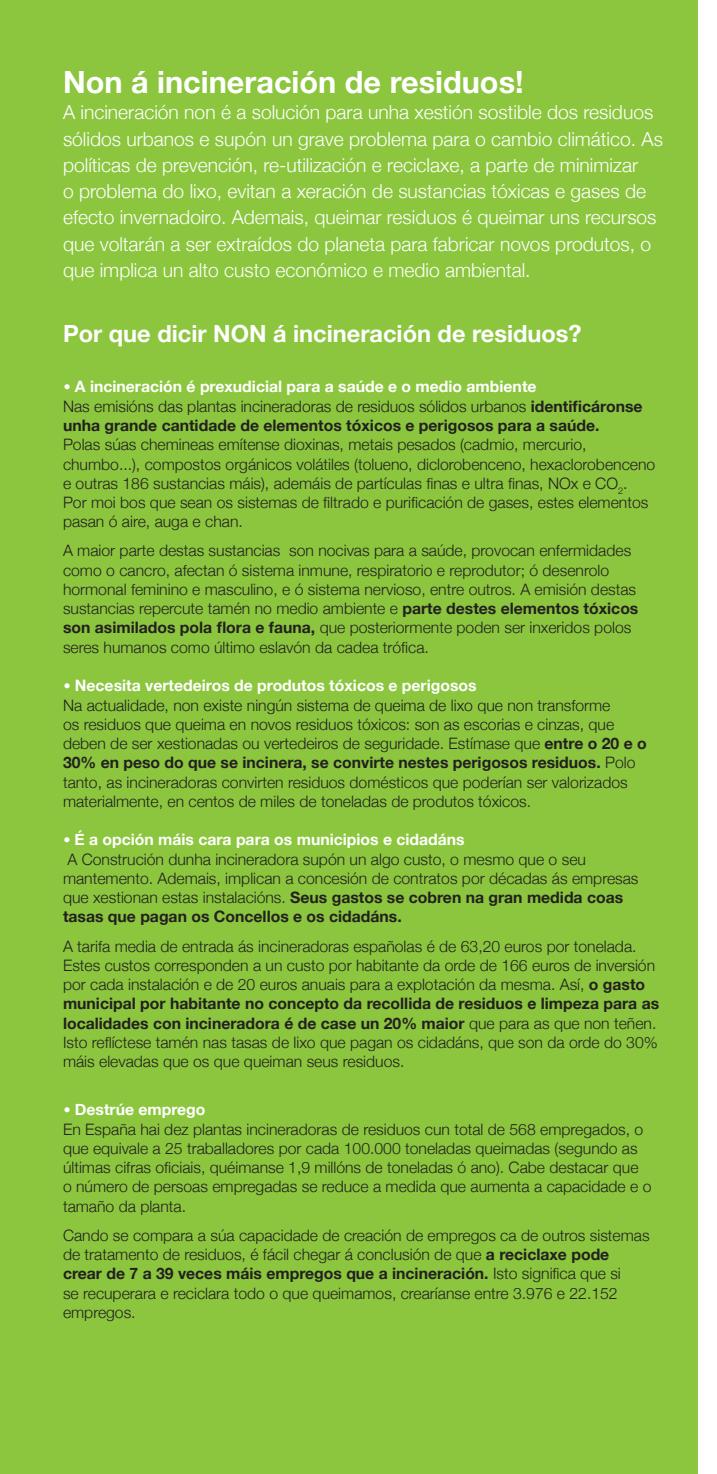
<style>
.page{position:relative;width:717px;height:1474px;background:#fff}
.page>*{position:absolute;margin:0;border:0;box-sizing:border-box;transform-origin:0 0}
.t1{font:700 30.62px "Helvetica Neue";color:#fff}
.t2{font:700 23.62px "Helvetica Neue";color:#fff}
.t3{font:300 19.25px/26.2px "Helvetica Neue";color:#fff}
.t4{font:300 15.75px/19.2px "Helvetica Neue";color:#231f20}
.t5{font:700 15.75px/19.2px "Helvetica Neue";color:#231f20}
.s1{font-family:"DIN Pro";font-weight:500;color:#fff}
.s2{color:#fff}
.s3{font-weight:300}
.s4{font-weight:700}
.s5{font-weight:700;color:#fff}
.s6{font-family:"DIN Pro";font-weight:700;color:#fff}
</style>
<div class="page">
<div style="left:0;top:0;width:697px;height:1473px;background:#8bc63e"></div>
<h1 class="t1" style="left:63px;top:63px;width:462px">Non á incineración de residuos!</h1>
<p class="t3" style="left:63px;top:99px;width:601px">A incineración non é a solución para unha xestión sostible dos residuos sólidos urbanos e supón un grave problema para o cambio climático. As políticas de prevención, re-utilización e reciclaxe, a parte de minimizar<br>o problema do lixo, evitan a xeración de sustancias tóxicas e gases de efecto invernadoiro. Ademais, queimar residuos é queimar uns recursos que voltarán a ser extraídos do planeta para fabricar novos produtos, o que implica un alto custo económico e medio ambiental.</p>
<h2 class="t2" style="left:63px;top:319px;width:520px">Por que dicir NON á incineración de residuos?</h2>
<p class="t5" style="left:63px;top:377px;width:581px"><span class="s1">•</span> <span class="s2">A incineración é prexudicial para a saúde e o medio ambiente<br></span><span class="s3">Nas emisións das plantas incineradoras de residuos sólidos urbanos</span> identificáronse unha grande cantidade de elementos tóxicos e perigosos para a saúde.</p>
<p class="t4" style="left:63px;top:434px;width:594px">Polas súas chemineas emítense dioxinas, metais pesados (cadmio, mercurio, chumbo...), compostos orgánicos volátiles (tolueno, diclorobenceno, hexaclorobenceno e outras 186 sustancias máis), ademáis de partículas finas e ultra finas, NOx e CO<sub>2</sub>.<br>Por moi bos que sean os sistemas de filtrado e purificación de gases, estes elementos pasan ó aire, auga e chan.</p>
<p class="t4" style="left:63px;top:541px;width:577px">A maior parte destas sustancias son nocivas para a saúde, provocan enfermidades como o cancro, afectan ó sistema inmune, respiratorio e reprodutor; ó desenrolo hormonal feminino e masculino, e ó sistema nervioso, entre outros. A emisión destas sustancias repercute tamén no medio ambiente e <span class="s4">parte destes elementos tóxicos son asimilados pola flora e fauna,</span> que posteriormente poden ser inxeridos polos seres humanos como último eslavón da cadea trófica.</p>
<p class="t4" style="left:63px;top:675px;width:585px"><span class="s1">•</span> <span class="s5">Necesita vertedeiros de produtos tóxicos e perigosos<br></span>Na actualidade, non existe ningún sistema de queima de lixo que non transforme<br>os residuos que queima en novos residuos tóxicos: son as escorias e cinzas, que deben de ser xestionadas ou vertedeiros de seguridade. Estímase que <span class="s4">entre o 20 e o 30% en peso do que se incinera, se convirte nestes perigosos residuos.</span> Polo tanto, as incineradoras convirten residuos domésticos que poderían ser valorizados materialmente, en centos de miles de toneladas de produtos tóxicos.</p>
<p class="t4" style="left:63px;top:829px;width:577px"><span class="s6">•</span> <span class="s5">É a opción máis cara para os municipios e cidadáns<br></span>A Construción dunha incineradora supón un algo custo, o mesmo que o seu mantemento. Ademais, implican a concesión de contratos por décadas ás empresas que xestionan estas instalacións. <span class="s4">Seus gastos se cobren na gran medida coas tasas que pagan os Concellos e os cidadáns.</span></p>
<p class="t4" style="left:63px;top:936px;width:597px">A tarifa media de entrada ás incineradoras españolas é de 63,20 euros por tonelada.<br>Estes custos corresponden a un custo por habitante da orde de 166 euros de inversión por cada instalación e de 20 euros anuais para a explotación da mesma. Así, <span class="s4">o gasto municipal por habitante no concepto da recollida de residuos e limpeza para as localidades con incineradora é de case un 20% maior</span> que para as que non teñen.<br>Isto reflíctese tamén nas tasas de lixo que pagan os cidadáns, que son da orde do 30% máis elevadas que os que queiman seus residuos.</p>
<p class="t4" style="left:63px;top:1099px;width:590px"><span class="s1">•</span> <span class="s5">Destrúe emprego<br></span>En España hai dez plantas incineradoras de residuos cun total de 568 empregados, o que equivale a 25 traballadores por cada 100.000 toneladas queimadas (segundo as últimas cifras oficiais, quéimanse 1,9 millóns de toneladas ó ano). Cabe destacar que<br>o número de persoas empregadas se reduce a medida que aumenta a capacidade e o tamaño da planta.</p>
<p class="t4" style="left:63px;top:1225px;width:588px">Cando se compara a súa capacidade de creación de empregos ca de outros sistemas de tratamento de residuos, é fácil chegar á conclusión de que <span class="s4">a reciclaxe pode crear de 7 a 39 veces máis empregos que a incineración.</span> Isto significa que si<br>se recuperara e reciclara todo o que queimamos, crearíanse entre 3.976 e 22.152 empregos.</p>
</div>
